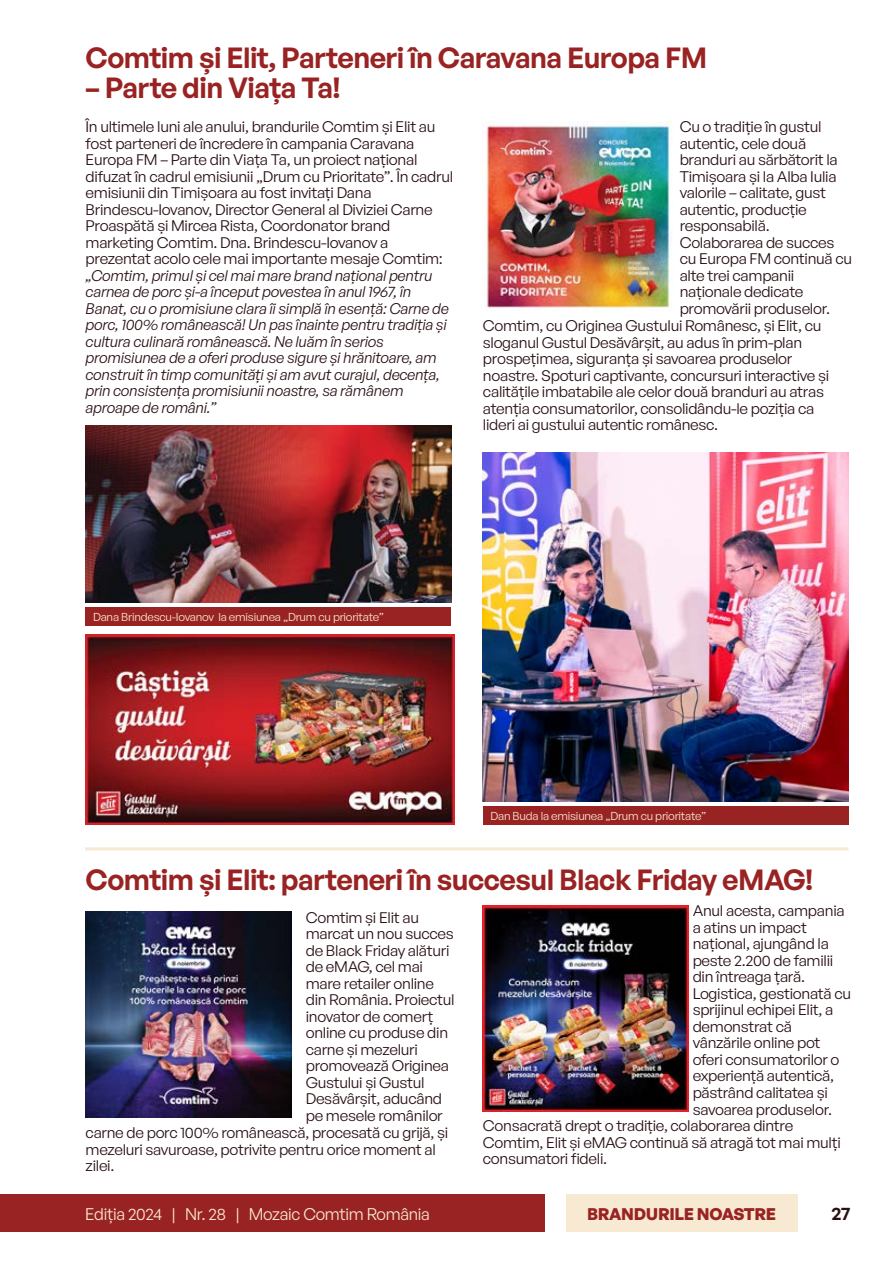
<style>
.page{position:relative;width:893px;height:1263px;background:#fff}
.page>*{position:absolute;margin:0;border:0;box-sizing:border-box;transform-origin:0 0}
.t1{font:600 28.5px "General Sans";letter-spacing:-.02em;color:#992323}
.t2{font:600 18px "General Sans";color:#280f12}
.t3{font:16.5px "General Sans";letter-spacing:-.02em;color:#f7e9d2}
.t4{font:700 16.5px "General Sans";letter-spacing:-.02em;color:#992323}
.t5{font:15px/16.5px "General Sans";letter-spacing:-.02em;color:#280f12}
.t6{font:italic 15px/16.5px "General Sans";letter-spacing:-.02em;color:#280f12}
.t7{font:11.25px "General Sans";letter-spacing:-.02em;color:#f7e9d2}
.s1{font-style:normal}
</style>
<div class="page">
<div style="left:0;top:1194px;width:545px;height:38px;background:#992323"></div>
<div style="left:566px;top:1194px;width:231px;height:38px;background:#f7e9d2"></div>
<hr style="left:85px;top:847px;width:763px;height:3px;background:#f7e9d2">
<img style="left:486px;top:121px;width:186px;height:189px">
<img style="left:86px;top:634px;width:369px;height:190px">
<img style="left:86px;top:912px;width:205px;height:206px">
<img style="left:483px;top:906px;width:206px;height:205px">
<img style="left:86px;top:425px;width:365px;height:177px">
<div style="left:86px;top:607px;width:365px;height:18px;background:#992323"></div>
<img style="left:483px;top:453px;width:365px;height:348px">
<div style="left:483px;top:806px;width:365px;height:18px;background:#992323"></div>
<h1 class="t1" style="left:86px;top:39px;width:623px">Comtim și Elit, Parteneri în Caravana Europa FM</h1>
<h1 class="t1" style="left:86px;top:69px;width:257px">– Parte din Viaţa Ta!</h1>
<p class="t5" style="left:86px;top:118px;width:369px">În ultimele luni ale anului, brandurile Comtim și Elit au fost parteneri de încredere în campania Caravana Europa FM – Parte din Viaţa Ta, un proiect naţional difuzat în cadrul emisiunii „Drum cu Prioritate”. În cadrul emisiunii din Timișoara au fost invitaţi Dana Brindescu-Iovanov, Director General al Diviziei Carne Proaspătă și Mircea Rista, Coordonator brand marketing Comtim. Dna. Brindescu-Iovanov a prezentat acolo cele mai importante mesaje Comtim:</p>
<p class="t6" style="left:86px;top:267px;width:365px">„Comtim, primul și cel mai mare brand naţional pentru carnea de porc și-a început povestea în anul 1967, în Banat, cu o promisiune clara îi simplă în esenţă: Carne de porc, 100% românească! Un pas înainte pentru tradiţia și cultura culinară românească. Ne luăm în serios promisiunea de a oferi produse sigure și hrănitoare, am construit în timp comunităţi și am avut curajul, decenţa, prin consistenţ<span class="s1">a</span> promisiunii noastre, sa rămânem aproape de români.”</p>
<p class="t5" style="left:680px;top:118px;width:174px">Cu o tradiţie în gustul autentic, cele două branduri au sărbătorit la<br>Timișoara și la Alba Iulia valorile – calitate, gust autentic, producţie responsabilă.<br>Colaborarea de succes cu Europa FM continuă cu alte trei campanii naţionale dedicate promovării produselor.</p>
<p class="t5" style="left:483px;top:317px;width:348px">Comtim, cu Originea Gustului Românesc, și Elit, cu sloganul Gustul Desăvârșit, au adus în prim-plan prospeţimea, siguranţa și savoarea produselor noastre. Spoturi captivante, concursuri interactive și calităţile imbatabile ale celor două branduri au atras atenţia consumatorilor, consolidându-le poziţia ca lideri ai gustului autentic românesc.</p>
<p class="t7" style="left:93px;top:609px;width:292px">Dana Brindescu-Iovanov la emisiunea „Drum cu prioritate”</p>
<p class="t7" style="left:490px;top:809px;width:217px">Dan Buda la emisiunea „Drum cu prioritate”</p>
<h1 class="t1" style="left:86px;top:861px;width:729px">Comtim și Elit: parteneri în succesul Black Friday eMAG!</h1>
<p class="t5" style="left:306px;top:908px;width:115px">Comtim și Elit au</p>
<p class="t5" style="left:306px;top:925px;width:149px">marcat un nou succes</p>
<p class="t5" style="left:306px;top:941px;width:145px">de Black Friday alături</p>
<p class="t5" style="left:306px;top:958px;width:119px">de eMAG, cel mai</p>
<p class="t5" style="left:306px;top:974px;width:130px">mare retailer online</p>
<p class="t5" style="left:306px;top:991px;width:150px">din România. Proiectul</p>
<p class="t5" style="left:306px;top:1007px;width:129px">inovator de comerţ</p>
<p class="t5" style="left:306px;top:1024px;width:144px">online cu produse din</p>
<p class="t5" style="left:306px;top:1040px;width:114px">carne și mezeluri</p>
<p class="t5" style="left:306px;top:1057px;width:145px">promovează Originea</p>
<p class="t5" style="left:306px;top:1073px;width:120px">Gustului și Gustul</p>
<p class="t5" style="left:306px;top:1090px;width:138px">Desăvârșit, aducând</p>
<p class="t5" style="left:306px;top:1106px;width:139px">pe mesele românilor</p>
<p class="t5" style="left:86px;top:1124px;width:364px">carne de porc 100% românească, procesată cu grijă, și</p>
<p class="t5" style="left:86px;top:1141px;width:352px">mezeluri savuroase, potrivite pentru orice moment al</p>
<p class="t5" style="left:86px;top:1157px;width:30px">zilei.</p>
<p class="t5" style="left:693px;top:902px;width:154px">Anul acesta, campania</p>
<p class="t5" style="left:693px;top:919px;width:116px">a atins un impact</p>
<p class="t5" style="left:693px;top:935px;width:138px">naţional, ajungând la</p>
<p class="t5" style="left:693px;top:952px;width:142px">peste 2.200 de familii</p>
<p class="t5" style="left:693px;top:968px;width:114px">din întreaga ţară.</p>
<p class="t5" style="left:693px;top:985px;width:160px">Logistica, gestionată cu</p>
<p class="t5" style="left:693px;top:1001px;width:142px">sprijinul echipei Elit, a</p>
<p class="t5" style="left:693px;top:1018px;width:101px">demonstrat că</p>
<p class="t5" style="left:693px;top:1034px;width:129px">vânzările online pot</p>
<p class="t5" style="left:693px;top:1051px;width:148px">oferi consumatorilor o</p>
<p class="t5" style="left:693px;top:1067px;width:143px">experienţă autentică,</p>
<p class="t5" style="left:693px;top:1084px;width:137px">păstrând calitatea și</p>
<p class="t5" style="left:693px;top:1100px;width:141px">savoarea produselor.</p>
<p class="t5" style="left:483px;top:1117px;width:312px">Consacrată drept o tradiţie, colaborarea dintre</p>
<p class="t5" style="left:483px;top:1134px;width:359px">Comtim, Elit și eMAG continuă să atragă tot mai mulţi</p>
<p class="t5" style="left:483px;top:1150px;width:126px">consumatori fideli.</p>
<p class="t3" style="left:85px;top:1204px;width:346px">Ediţia 2024 | Nr. 28 | Mozaic Comtim România</p>
<p class="t4" style="left:587px;top:1204px;width:190px">BRANDURILE NOASTRE</p>
<p class="t2" style="left:831px;top:1202px;width:20px">27</p>
</div>
